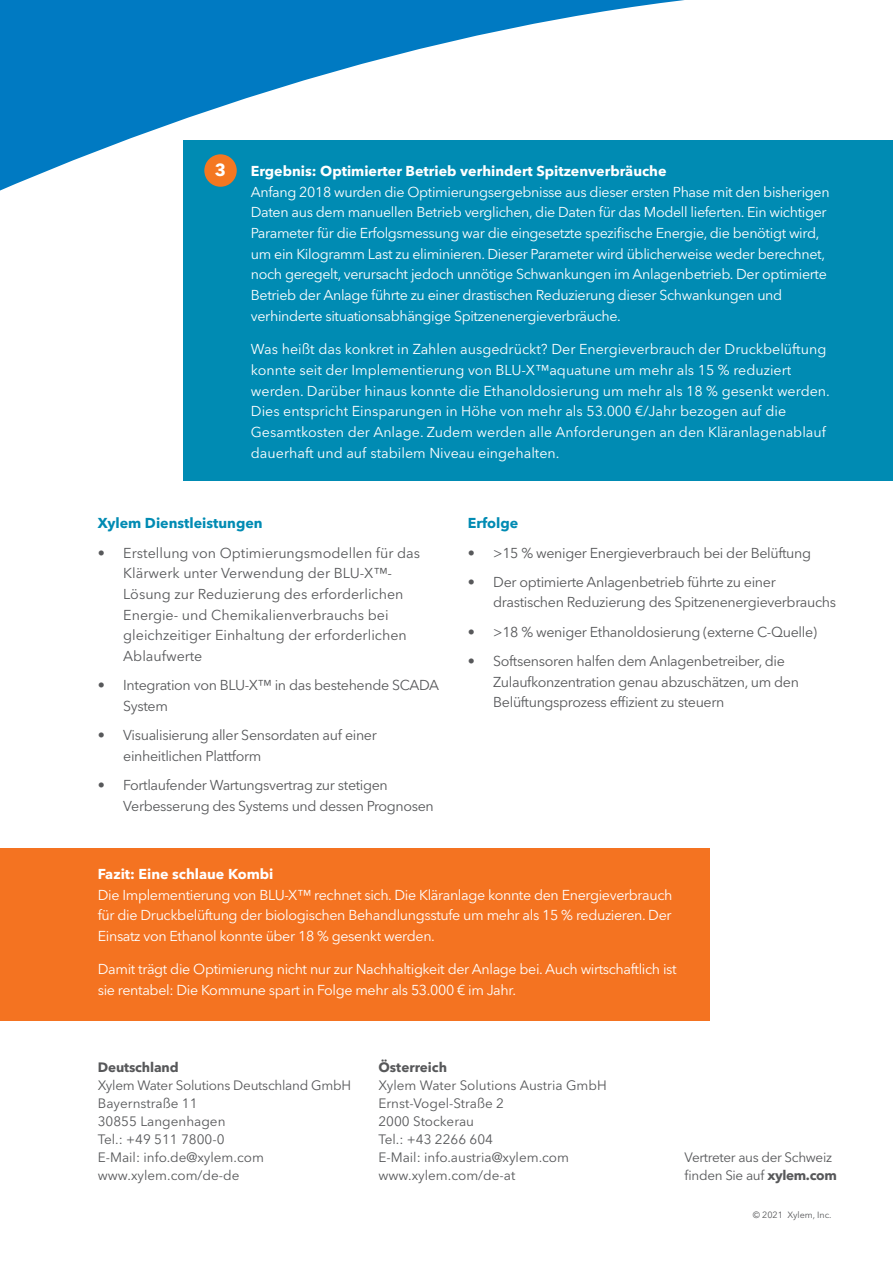
<style>
.page{position:relative;width:893px;height:1263px;background:#fff}
.page>*{position:absolute;margin:0;border:0;box-sizing:border-box;transform-origin:0 0}
.Copytext{font:700 17.25px "Avenir Next";color:#fff}
.Body_text{font:14.25px/20.7px "Avenir Next LT Pro";letter-spacing:-.025em;color:#fff}
.Body_text-2{font:14.25px/20.7px "Avenir Next LT Pro";letter-spacing:-.025em;color:#57585a}
.Body_text-3{font:14.25px/20.7px "Avenir Next LT Pro";color:#fff}
.Body_text-4{font:14.25px/20.7px "Avenir Next LT Pro";color:#57585a}
.Body_text-5{font:700 14.25px "Avenir Next LT Pro";color:#fff}
.Body_text-6{font:700 14.25px "Avenir Next LT Pro";color:#008bb3}
.Body_text-7{font:13.5px "Avenir Next LT Pro";color:#57585a}
.Body_text-8{font:13.5px/18px "Avenir Next LT Pro";letter-spacing:-.025em;color:#57585a}
.Body_text-9{font:13.5px "Avenir Next LT Pro";letter-spacing:-.02em;color:#57585a}
.Body_text-10{font:700 13.5px "Avenir Next LT Pro";letter-spacing:-.01em;color:#57585a}
.Legal_text{font:9px "Avenir Next LT Pro";color:#57585a}
.s1{font-weight:700}
</style>
<div class="page">
<svg style="left:0;top:0;width:684px;height:191px;fill:#007ac2"></svg>
<div style="left:183px;top:140px;width:710px;height:341px;background:#008bb3"></div>
<div style="left:204px;top:154px;width:33px;height:33px;background:#f47721;border-radius:50%"></div>
<div style="left:0;top:849px;width:710px;height:172px;background:#f47321"></div>
<p class="Copytext" style="left:215px;top:155px;width:13px">3</p>
<p class="Body_text-5" style="left:251px;top:162px;width:417px">Ergebnis: Optimierter Betrieb verhindert Spitzenverbräuche</p>
<p class="Body_text" style="left:251px;top:181px;width:580px">Anfang 2018 wurden die Optimierungsergebnisse aus dieser ersten Phase mit den bisherigen Daten aus dem manuellen Betrieb verglichen, die Daten für das Modell lieferten. Ein wichtiger Parameter für die Erfolgsmessung war die eingesetzte spezifische Energie, die benötigt wird, um ein Kilogramm Last zu eliminieren. Dieser Parameter wird üblicherweise weder berechnet, noch geregelt, verursacht jedoch unnötige Schwankungen im Anlagenbetrieb. Der optimierte Betrieb der Anlage führte zu einer drastischen Reduzierung dieser Schwankungen und verhinderte situationsabhängige Spitzenenergieverbräuche.</p>
<p class="Body_text-3" style="left:251px;top:339px;width:580px">Was heißt das konkret in Zahlen ausgedrückt? Der Energieverbrauch der Druckbelüftung konnte seit der Implementierung von BLU-X™aquatune um mehr als 15 % reduziert werden. Darüber hinaus konnte die Ethanoldosierung um mehr als 18 % gesenkt werden.<br>Dies entspricht Einsparungen in Höhe von mehr als 53.000 €/Jahr bezogen auf die Gesamtkosten der Anlage. Zudem werden alle Anforderungen an den Kläranlagenablauf dauerhaft und auf stabilem Niveau eingehalten.</p>
<p class="Body_text-6" style="left:98px;top:515px;width:166px">Xylem Dienstleistungen</p>
<p class="Body_text-4" style="left:123px;top:542px;width:298px;text-indent:-26px">• Erstellung von Optimierungsmodellen für das Klärwerk unter Verwendung der BLU-X™- Lösung zur Reduzierung des erforderlichen Energie- und Chemikalienverbrauchs bei gleichzeitiger Einhaltung der erforderlichen Ablaufwerte</p>
<p class="Body_text-2" style="left:123px;top:675px;width:317px;text-indent:-26px">• Integration von BLU-X™ in das bestehende SCADA<br>System</p>
<p class="Body_text-2" style="left:123px;top:725px;width:255px;text-indent:-26px">• Visualisierung aller Sensordaten auf einer einheitlichen Plattform</p>
<p class="Body_text-2" style="left:123px;top:775px;width:312px;text-indent:-26px">• Fortlaufender Wartungsvertrag zur stetigen<br>Verbesserung des Systems und dessen Prognosen</p>
<p class="Body_text-6" style="left:468px;top:515px;width:52px">Erfolge</p>
<p class="Body_text-2" style="left:468px;top:542px;width:345px">• &gt;15 % weniger Energieverbrauch bei der Belüftung</p>
<p class="Body_text-2" style="left:493px;top:571px;width:344px;text-indent:-26px">• Der optimierte Anlagenbetrieb führte zu einer drastischen Reduzierung des Spitzenenergieverbrauchs</p>
<p class="Body_text-2" style="left:468px;top:621px;width:351px">• &gt;18 % weniger Ethanoldosierung (externe C-Quelle)</p>
<p class="Body_text-2" style="left:493px;top:650px;width:307px;text-indent:-26px">• Softsensoren halfen dem Anlagenbetreiber, die<br>Zulaufkonzentration genau abzuschätzen, um den<br>Belüftungsprozess effizient zu steuern</p>
<p class="Body_text-5" style="left:98px;top:865px;width:177px">Fazit: Eine schlaue Kombi</p>
<p class="Body_text" style="left:98px;top:884px;width:576px;text-align:justify">Die Implementierung von BLU-X™ rechnet sich. Die Kläranlage konnte den Energieverbrauch für die Druckbelüftung der biologischen Behandlungsstufe um mehr als 15 % reduzieren. Der Einsatz von Ethanol konnte über 18 % gesenkt werden.</p>
<p class="Body_text" style="left:98px;top:959px;width:580px">Damit trägt die Optimierung nicht nur zur Nachhaltigkeit der Anlage bei. Auch wirtschaftlich ist sie rentabel: Die Kommune spart in Folge mehr als 53.000 € im Jahr.</p>
<p class="Body_text-10" style="left:98px;top:1059px;width:82px">Deutschland</p>
<p class="Body_text-9" style="left:98px;top:1077px;width:255px">Xylem Water Solutions Deutschland GmbH</p>
<p class="Body_text-7" style="left:98px;top:1095px;width:101px">Bayernstraße 11</p>
<p class="Body_text-7" style="left:98px;top:1113px;width:129px">30855 Langenhagen</p>
<p class="Body_text-7" style="left:98px;top:1131px;width:128px">Tel.: +49 511 7800-0</p>
<p class="Body_text-7" style="left:98px;top:1149px;width:168px">E-Mail: info.de@xylem.com</p>
<p class="Body_text-7" style="left:98px;top:1167px;width:143px">www.xylem.com/de-de</p>
<p class="Body_text-10" style="left:378px;top:1059px;width:70px">Österreich</p>
<p class="Body_text-7" style="left:378px;top:1077px;width:230px">Xylem Water Solutions Austria GmbH</p>
<p class="Body_text-7" style="left:378px;top:1095px;width:127px">Ernst-Vogel-Straße 2</p>
<p class="Body_text-7" style="left:378px;top:1113px;width:97px">2000 Stockerau</p>
<p class="Body_text-7" style="left:378px;top:1131px;width:116px">Tel.: +43 2266 604</p>
<p class="Body_text-7" style="left:378px;top:1149px;width:192px">E-Mail: info.austria@xylem.com</p>
<p class="Body_text-7" style="left:378px;top:1167px;width:138px">www.xylem.com/de-at</p>
<p class="Body_text-8" style="left:685px;top:1148px;width:154px">Vertreter aus der Schweiz finden Sie auf <span class="s1">xylem.com</span></p>
<p class="Legal_text" style="left:753px;top:1209px;width:80px">© 2021 Xylem, Inc.</p>
</div>
